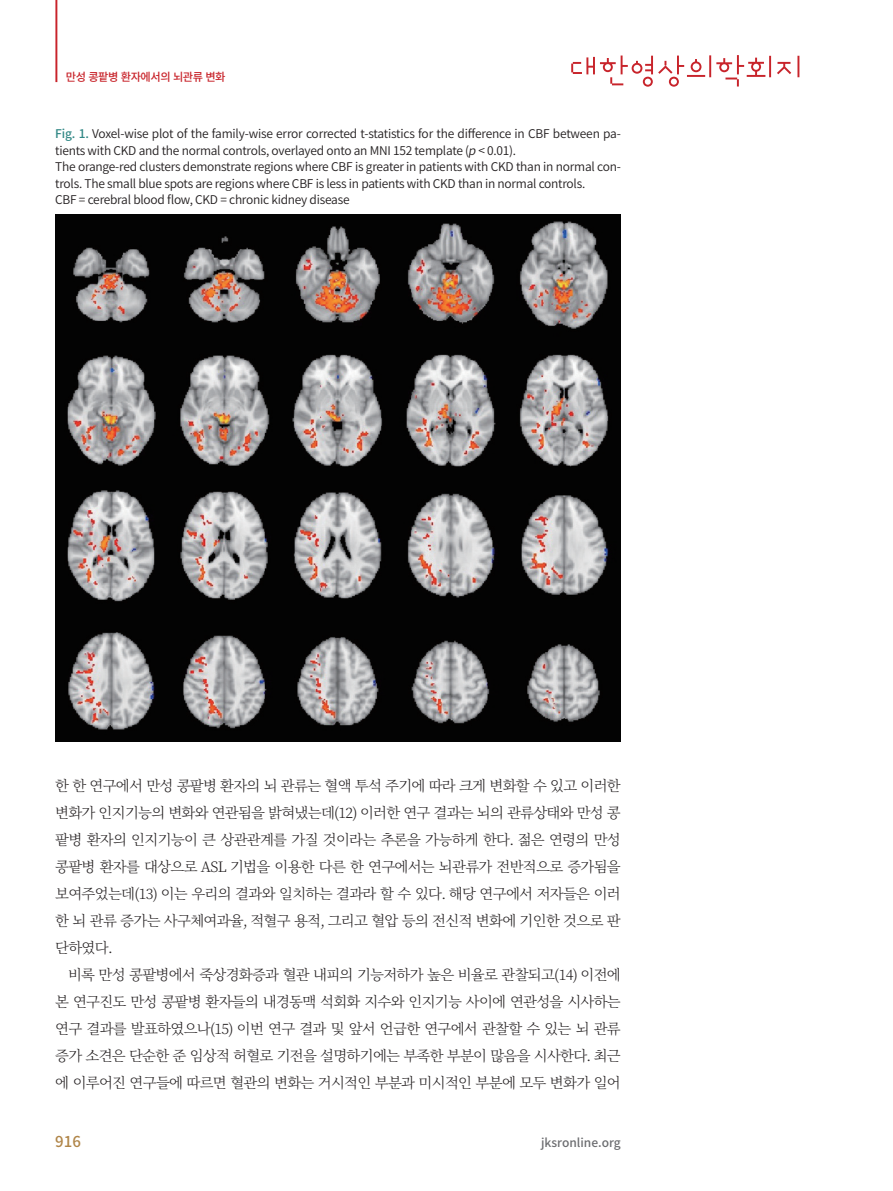
<style>
.page{position:relative;width:893px;height:1191px;background:#fff}
.page>*{position:absolute;margin:0;border:0;box-sizing:border-box;transform-origin:0 0}
.t1{font:500 15px "Noto Sans CJ Kkr";color:#b08548}
.t2{font:300 14.4px/27px "Noto Serif CJ Kkr";letter-spacing:-.05em;color:#231f20;text-align:justify}
.t3{font:600 12px/16.5px "Noto Sans CJ Kkr";letter-spacing:-.02em;color:#231f20}
.t4{font:500 12px "Noto Sans CJ Kkr";color:#6c6d70}
.t5{font:500 11.25px "Noto Sans CJ Kkr";letter-spacing:-.04em;color:#c8242b}
.s1{font-weight:500;color:#328886}
.s2{font-style:italic}
</style>
<div class="page">
<hr style="left:55px;top:0;width:2px;height:82px;background:#c8242b">
<svg style="left:571px;top:55px;width:228px;height:32px"></svg>
<img style="left:55px;top:214px;width:566px;height:528px">
<p class="t5" style="left:66px;top:70px;width:161px">만성 콩팥병 환자에서의 뇌관류 변화</p>
<p class="t3" style="left:55px;top:126px;width:567px"><span class="s1">Fig. 1.</span> Voxel-wise plot of the family-wise error corrected t-statistics for the difference in CBF between pa&shy;tients with CKD and the normal controls, overlayed onto an MNI 152 template (<span class="s2">p</span>&lt; 0.01).<br>The orange-red clusters demonstrate regions where CBF is greater in patients with CKD than in normal con&shy;trols. The small blue spots are regions where CBF is less in patients with CKD than in normal controls.<br>CBF = cerebral blood flow, CKD = chronic kidney disease</p>
<p class="t2" style="left:55px;top:772px;width:567px">한 한 연구에서 만성 콩팥병 환자의 뇌 관류는 혈액 투석 주기에 따라 크게 변화할 수 있고 이러한 변화가 인지기능의 변화와 연관됨을 밝혀냈는데(12) 이러한 연구 결과는 뇌의 관류상태와 만성 콩 팥병 환자의 인지기능이 큰 상관관계를 가질 것이라는 추론을 가능하게 한다. 젊은 연령의 만성 콩팥병 환자를 대상으로 ASL 기법을 이용한 다른 한 연구에서는 뇌관류가 전반적으로 증가됨을 보여주었는데(13) 이는 우리의 결과와 일치하는 결과라 할 수 있다. 해당 연구에서 저자들은 이러 한 뇌 관류 증가는 사구체여과율, 적혈구 용적, 그리고 혈압 등의 전신적 변화에 기인한 것으로 판 단하였다.</p>
<p class="t2" style="left:55px;top:961px;width:567px;text-indent:13px">비록 만성 콩팥병에서 죽상경화증과 혈관 내피의 기능저하가 높은 비율로 관찰되고(14) 이전에 본 연구진도 만성 콩팥병 환자들의 내경동맥 석회화 지수와 인지기능 사이에 연관성을 시사하는 연구 결과를 발표하였으나(15) 이번 연구 결과 및 앞서 언급한 연구에서 관찰할 수 있는 뇌 관류 증가 소견은 단순한 준 임상적 허혈로 기전을 설명하기에는 부족한 부분이 많음을 시사한다. 최근 에 이루어진 연구들에 따르면 혈관의 변화는 거시적인 부분과 미시적인 부분에 모두 변화가 일어</p>
<p class="t1" style="left:55px;top:1132px;width:27px">916</p>
<p class="t4" style="left:541px;top:1135px;width:81px">jksronline.org</p>
</div>
